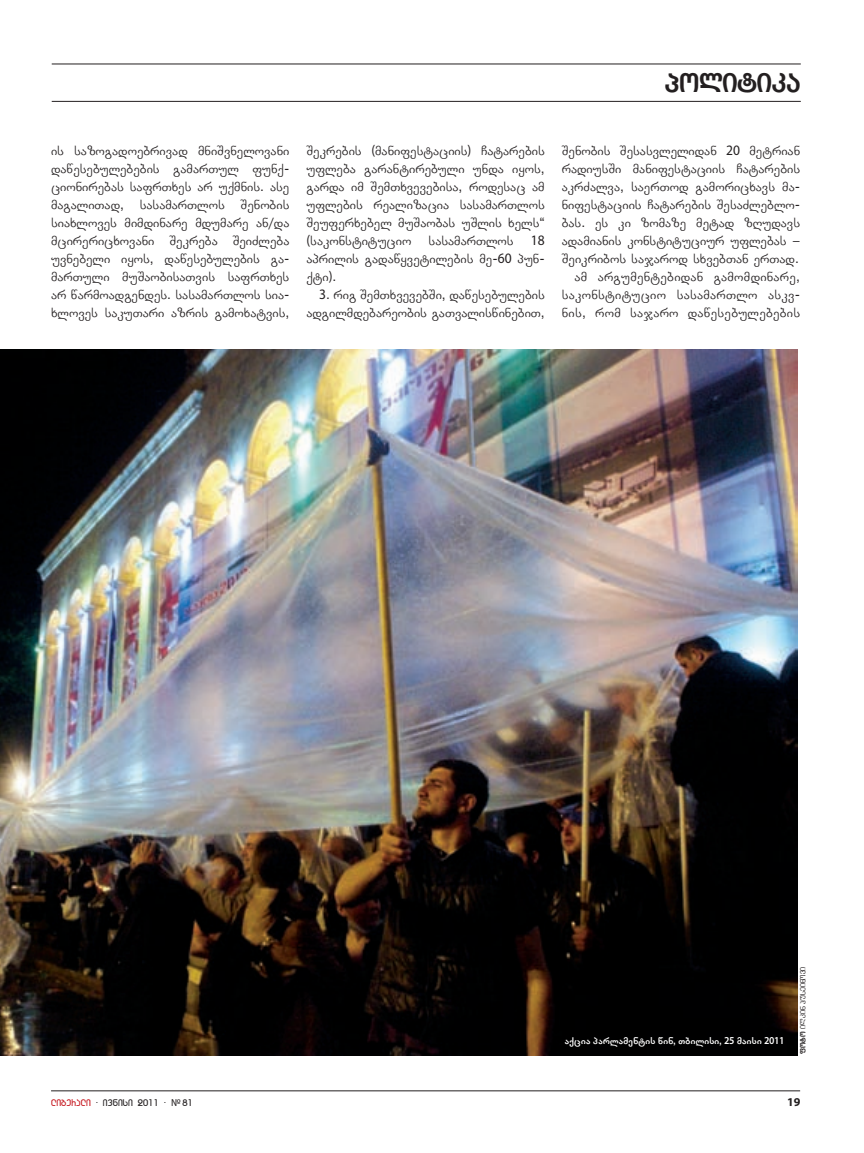
<style>
.page{position:relative;width:864px;height:1153px;background:#fff}
.page>*{position:absolute;margin:0;border:0;box-sizing:border-box;transform-origin:0 0}
.t1{font:700 27px "A Kolkhety M";letter-spacing:-.01em;color:#231f20}
.t2{font:13.5px/18px "A Kolkhety N";color:#231f20;text-align:justify}
.t3{font:700 12px "Myriad Pro";color:#231f20}
.t4{font:10.5px "Bauhaus Mtavruli Thin A";color:#231f20}
.t5{font:10.5px "Bauhaus Mtavruli Thin A";color:#c4121a}
.t6{font:700 9.75px "A Kolkhety N";letter-spacing:.03em;color:#fff}
.t7{font:7.5px "A Kolkhety M";color:#231f20}
.s1{font-weight:700}
.s2{font-family:"Myriad Pro"}
</style>
<div class="page">
<hr style="left:52px;top:64px;width:748px;height:1px;background:#231f20">
<hr style="left:52px;top:101px;width:748px;height:1px;background:#231f20">
<img style="left:0;top:349px;width:797px;height:706px">
<hr style="left:51px;top:1090px;width:748px;height:1px;background:#231f20">
<h1 class="t1" style="left:664px;top:70px;width:137px">politika</h1>
<p class="t2" style="left:51px;top:142px;width:240px">IS SAZOGADOEBRIVAD MNISVNELOVANI DAWESEBULEBEBIS GAMARTUL FUNQ-CIONIREBAS SAFRTXES AR UQMNIS. ASE MAGALITAD, SASAMARTLOS SENOBIS SIAXLOVES MIMDINARE MDUMARE AN/DA MCIRERICXOVANI SEKREBA SEIZLEBA UVNEBELI IYOS, DAWESEBULEBIS GA-MARTULI MUSAOBISATVIS SAFRTXES AR WARMOADGENDES. SASAMARTLOS SIA-XLOVES SAKUTARI AZRIS GAMOXATVIS,</p>
<p class="t2" style="left:306px;top:142px;width:240px">SEKREBIS (MANIFESTACIIS) CATAREBIS UFLEBA GARANTIREBULI UNDA IYOS, GARDA IM SEMTXVEVEBISA, RODESAC AM UFLEBIS REALIZACIA SASAMARTLOS SEUFERXEBEL MUSAOBAS USLIS XELS~ (SAKONSTITUCIO</p>
<p class="t2" style="left:306px;top:232px;width:240px;text-indent:224px">18<br>APRILIS GADAWYVETILEBIS ME-60 PUN-QTI).</p>
<p class="t2" style="left:306px;top:286px;width:240px;text-align:right">3. RIG SEMTXVEVEBSI, DAWESEBULEBIS<br>ADGILMDEBAREOBIS GATVALISWINEBIT,</p>
<p class="t2" style="left:428px;top:232px;width:86px">SASAMARTLOS</p>
<p class="t2" style="left:561px;top:142px;width:240px;text-align:right">SENOBIS SESASVLELIDAN 20 METRIAN RADIUSSI MANIFESTACIIS CATAREBIS AKRZALVA, SAERTOD GAMORICXAVS MA-NIFESTACIIS CATAREBIS SESAZLEBLO-BAS. ES KI ZOMAZE METAD ZRUDAVS ADAMIANIS KONSTITUCIUR UFLEBAS _ SEIKRIBOS SAJAROD SXVEBTAN ERTAD.<br>AM ARGUMENTEBIDAN GAMOMDINARE, SAKONSTITUCIO SASAMARTLO ASKV-NIS, ROM SAJARO DAWESEBULEBEBIS</p>
<p class="t6" style="left:564px;top:1035px;width:221px">AQCIA PARLAMENTIS WIN, TBILISI, 25 MAISI 2011</p>
<p class="t7" style="left:799px;top:1054px;width:89px;rotate:-90deg"><span class="s1">foto</span> ilkin huseinovi</p>
<p class="t5" style="left:51px;top:1097px;width:41px">LIBERALI</p>
<p class="t3" style="left:786px;top:1094px;width:15px">19</p>
<p class="t4" style="left:96px;top:1097px;width:99px">. IVNISI 2011 . <span class="s2">№</span> 81</p>
</div>
